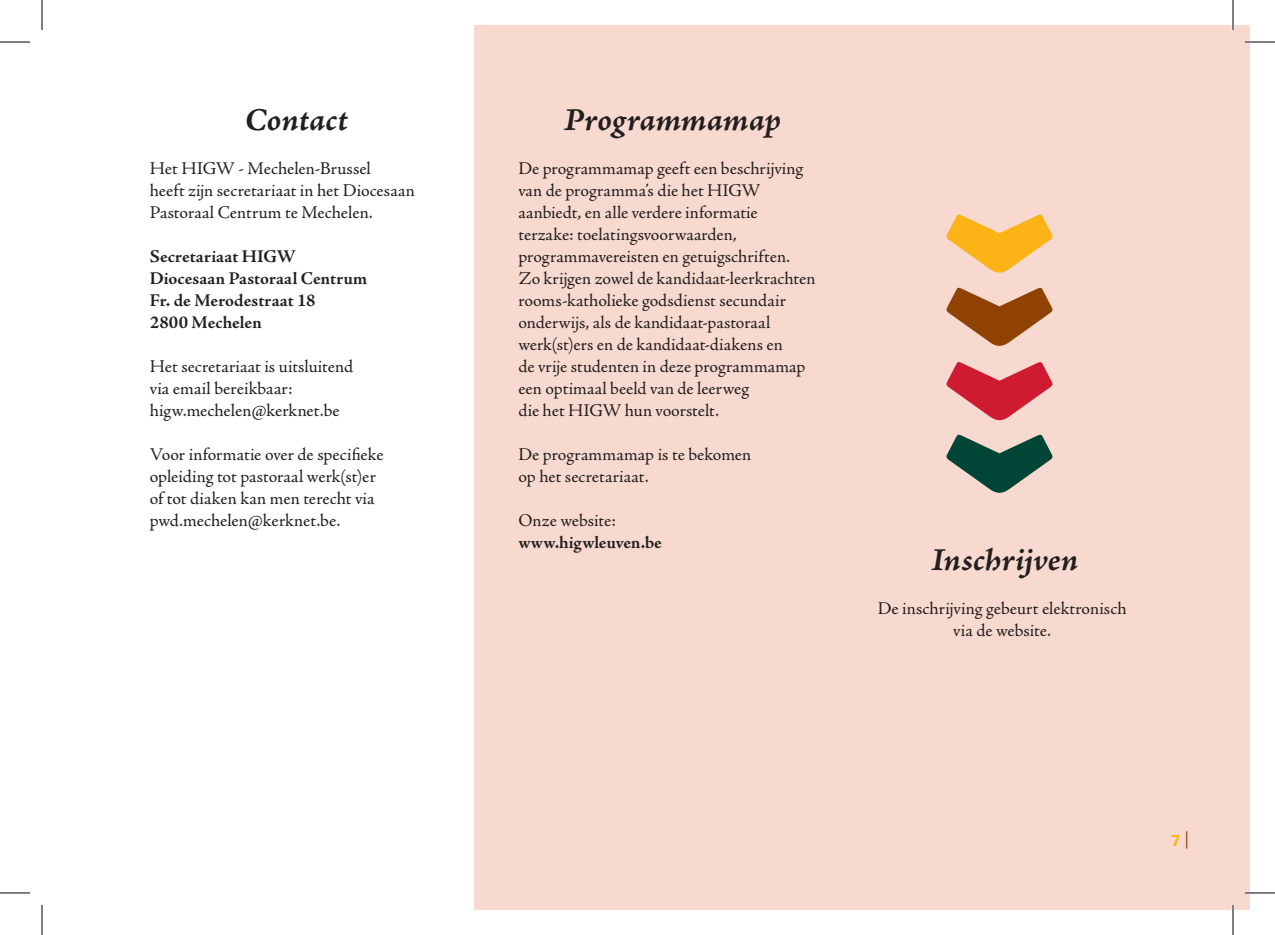
<style>
.page{position:relative;width:1275px;height:935px;background:#fff}
.page>*{position:absolute;margin:0;border:0;box-sizing:border-box;transform-origin:0 0}
.t1{font:32px "Adobe Jenson Pro Bold It Capt";letter-spacing:-.005em;color:#231f20}
.t2{font:18px/22px "Adobe Jenson Pro";letter-spacing:.005em;color:#231f20}
.t3{font:700 18px/22px "Adobe Jenson Pro";letter-spacing:.005em;color:#231f20}
.t4{font:700 16px "Aktiv Grotesk";color:#fbb316}
.s1{font-weight:300;font-size:20px;color:#8f4201}
</style>
<div class="page">
<div style="left:474px;top:25px;width:776px;height:884px;background:#f7d9cf"></div>
<hr style="left:1245px;top:41px;width:30px;height:2px;background:#fff">
<hr style="left:1245px;top:891px;width:30px;height:3px;background:#fff">
<hr style="left:1231px;top:0;width:3px;height:30px;background:#fff">
<hr style="left:1231px;top:904px;width:3px;height:30px;background:#fff">
<hr style="left:0;top:42px;width:30px;height:1px;background:#000">
<hr style="left:1245px;top:42px;width:30px;height:1px;background:#000">
<hr style="left:0;top:892px;width:30px;height:1px;background:#000">
<hr style="left:1245px;top:892px;width:30px;height:1px;background:#000">
<hr style="left:42px;top:0;width:1px;height:30px;background:#000">
<hr style="left:42px;top:904px;width:1px;height:30px;background:#000">
<hr style="left:1232px;top:0;width:1px;height:30px;background:#000">
<hr style="left:1232px;top:904px;width:1px;height:30px;background:#000">
<h1 class="t1" style="left:245px;top:101px;width:105px">Contact</h1>
<p class="t2" style="left:150px;top:158px;width:267px">Het HIGW - Mechelen-Brussel<br>heeft zijn secretariaat in het Diocesaan<br>Pastoraal Centrum te Mechelen.</p>
<p class="t3" style="left:150px;top:246px;width:219px">Secretariaat HIGW<br>Diocesaan Pastoraal Centrum<br>Fr. de Merodestraat 18<br>2800 Mechelen</p>
<p class="t2" style="left:150px;top:356px;width:205px">Het secretariaat is uitsluitend via email bereikbaar: higw.mechelen@kerknet.be</p>
<p class="t2" style="left:150px;top:444px;width:235px">Voor informatie over de specifieke opleiding tot pastoraal werk(st)er of tot diaken kan men terecht via pwd.mechelen@kerknet.be.</p>
<h1 class="t1" style="left:564px;top:101px;width:218px">Programmamap</h1>
<p class="t2" style="left:518px;top:158px;width:298px">De programmamap geeft een beschrijving van de programma’s die het HIGW aanbiedt, en alle verdere informatie terzake: toelatingsvoorwaarden, programmavereisten en getuigschriften.<br>Zo krijgen zowel de kandidaat-leerkrachten rooms-katholieke godsdienst secundair onderwijs, als de kandidaat-pastoraal werk(st)ers en de kandidaat-diakens en<br>de vrije studenten in deze programmamap een optimaal beeld van de leerweg<br>die het HIGW hun voorstelt.</p>
<p class="t2" style="left:518px;top:444px;width:234px">De programmamap is te bekomen op het secretariaat.</p>
<p class="t2" style="left:518px;top:510px;width:99px">Onze website:</p>
<p class="t3" style="left:518px;top:532px;width:145px">www.higwleuven.be</p>
<h1 class="t1" style="left:931px;top:541px;width:148px">Inschrijven</h1>
<p class="t2" style="left:878px;top:598px;width:250px;text-align:center">De inschrijving gebeurt elektronisch via de website.</p>
<p class="t4" style="left:1171px;top:830px;width:19px">7 <span class="s1">|</span></p>
</div>
